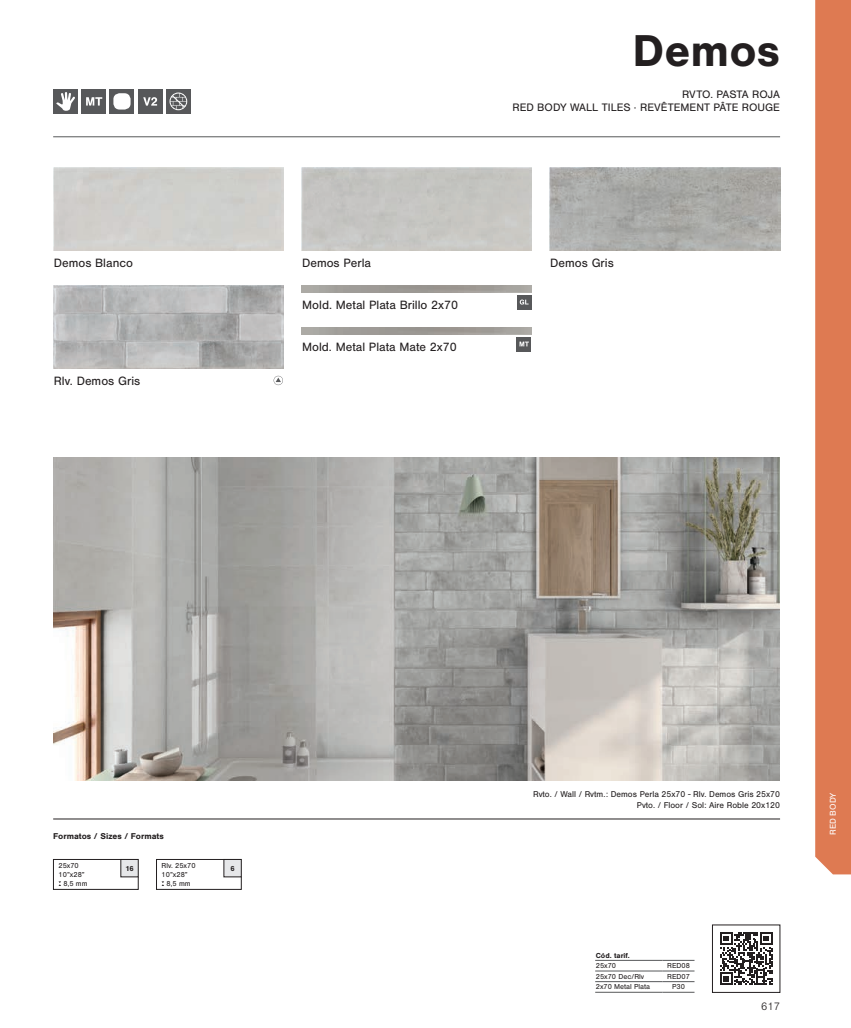
<style>
.page{position:relative;width:851px;height:1028px;background:#fff}
.page>*{position:absolute;margin:0;border:0;box-sizing:border-box;transform-origin:0 0}
.REDBODY_PIEDRA_-_DERECHA{font:700 46.25px "Nimbus San";color:#231f20}
.MODELO_Y_COLOR_PIEZA{font:12.5px "Nimbus San";color:#231f20}
.DESCRIPCION_FAMILIA{font:11.25px "Nimbus San";color:#231f20}
.t1{font:300 11.25px "Nimbus San";color:#231f20}
.DESCRIPCION_AMBIENTE{font:8.75px "Nimbus San";color:#231f20}
.NOTA_FORMATO_SIZES_FORMATS{font:700 8.75px "Nimbus San";color:#231f20}
.t2{font:8.75px "Nimbus San";color:#fff}
.TABLA_PACKING{font:7.5px/9px "Nimbus San";color:#231f20}
.FORMATO_CROQUIS{font:7.5px "Nimbus San";color:#231f20}
.TABLA_PACKING-2{font:700 7.5px "Nimbus San";color:#231f20}
.NºCARAS{font:700 7.5px "Nimbus San";color:#231f20}
</style>
<div class="page">
<hr style="left:53px;top:136px;width:727px;height:1px;background:#57585a">
<div style="left:53px;top:89px;width:25px;height:25px;background:#57585a"></div>
<svg style="left:56px;top:92px;width:19px;height:19px"></svg>
<div style="left:81px;top:89px;width:25px;height:25px;background:#57585a"></div>
<svg style="left:86px;top:97px;width:16px;height:9px"></svg>
<div style="left:110px;top:89px;width:24px;height:25px;background:#57585a"></div>
<div style="left:113px;top:93px;width:17px;height:16px;background:#fff;border-radius:6px"></div>
<div style="left:138px;top:89px;width:24px;height:25px;background:#57585a"></div>
<svg style="left:143px;top:97px;width:14px;height:9px"></svg>
<div style="left:166px;top:89px;width:25px;height:25px;background:#57585a"></div>
<svg style="left:169px;top:92px;width:18px;height:18px"></svg>
<div style="left:53px;top:859px;width:85px;height:30px;border:1px solid #231f20"></div>
<div style="left:121px;top:859px;width:17px;height:18px;background:#e6e7e9"></div>
<div style="left:120px;top:859px;width:18px;height:18px;border:1px solid #231f20"></div>
<img style="left:53px;top:458px;width:726px;height:322px">
<hr style="left:53px;top:818px;width:727px;height:1px;background:#231f20">
<img style="left:549px;top:168px;width:231px;height:82px">
<img style="left:53px;top:286px;width:230px;height:82px">
<svg style="left:273px;top:376px;width:10px;height:9px"></svg>
<div style="left:517px;top:295px;width:14px;height:14px;background:#57585a"></div>
<svg style="left:519px;top:299px;width:9px;height:5px"></svg>
<div style="left:516px;top:337px;width:15px;height:14px;background:#57585a"></div>
<svg style="left:519px;top:341px;width:10px;height:5px"></svg>
<hr style="left:595px;top:960px;width:67px;height:1px;background:#57585a">
<hr style="left:595px;top:970px;width:67px;height:1px;background:#57585a">
<hr style="left:595px;top:981px;width:67px;height:1px;background:#57585a">
<hr style="left:595px;top:992px;width:67px;height:1px;background:#57585a">
<hr style="left:662px;top:960px;width:32px;height:1px;background:#57585a">
<hr style="left:662px;top:970px;width:32px;height:1px;background:#57585a">
<hr style="left:662px;top:981px;width:32px;height:1px;background:#57585a">
<hr style="left:662px;top:992px;width:32px;height:1px;background:#57585a">
<div style="left:156px;top:859px;width:85px;height:30px;border:1px solid #231f20"></div>
<div style="left:224px;top:859px;width:17px;height:18px;background:#e6e7e9"></div>
<div style="left:223px;top:859px;width:18px;height:18px;border:1px solid #231f20"></div>
<svg style="left:720px;top:932px;width:52px;height:53px"></svg>
<svg style="left:815px;top:0;width:35px;height:874px;background:#df805a"></svg>
<p class="REDBODY_PIEDRA_-_DERECHA" style="left:632px;top:25px;width:149px">Demos</p>
<p class="DESCRIPCION_FAMILIA" style="left:682px;top:88px;width:99px">RVTO. PASTA ROJA</p>
<p class="DESCRIPCION_FAMILIA" style="left:512px;top:101px;width:269px">RED BODY WALL TILES · REVÊTEMENT PÂTE ROUGE</p>
<p class="MODELO_Y_COLOR_PIEZA" style="left:54px;top:256px;width:80px">Demos Blanco</p>
<p class="MODELO_Y_COLOR_PIEZA" style="left:302px;top:256px;width:70px">Demos Perla</p>
<p class="MODELO_Y_COLOR_PIEZA" style="left:550px;top:256px;width:65px">Demos Gris</p>
<p class="MODELO_Y_COLOR_PIEZA" style="left:54px;top:374px;width:88px">Rlv. Demos Gris</p>
<p class="MODELO_Y_COLOR_PIEZA" style="left:302px;top:298px;width:157px">Mold. Metal Plata Brillo 2x70</p>
<p class="MODELO_Y_COLOR_PIEZA" style="left:302px;top:340px;width:156px">Mold. Metal Plata Mate 2x70</p>
<p class="NOTA_FORMATO_SIZES_FORMATS" style="left:53px;top:831px;width:112px">Formatos / Sizes / Formats</p>
<p class="DESCRIPCION_AMBIENTE" style="left:533px;top:789px;width:248px">Rvto. / Wall / Rvtm.: Demos Perla 25x70 - Rlv. Demos Gris 25x70</p>
<p class="DESCRIPCION_AMBIENTE" style="left:636px;top:799px;width:145px">Pvto. / Floor / Sol: Aire Roble 20x120</p>
<p class="t2" style="left:828px;top:835px;width:44px;rotate:-90deg">RED BODY</p>
<p class="FORMATO_CROQUIS" style="left:58px;top:861px;width:22px">25x70</p>
<p class="FORMATO_CROQUIS" style="left:58px;top:870px;width:28px">10”x28”</p>
<p class="FORMATO_CROQUIS" style="left:63px;top:879px;width:26px">8,5 mm</p>
<p class="NºCARAS" style="left:125px;top:864px;width:10px">16</p>
<p class="TABLA_PACKING" style="left:161px;top:861px;width:36px">Rlv. 25x70<br>10”x28”</p>
<p class="TABLA_PACKING" style="left:166px;top:879px;width:26px">8,5 mm</p>
<p class="NºCARAS" style="left:230px;top:864px;width:6px">6</p>
<p class="TABLA_PACKING-2" style="left:595px;top:950px;width:36px">Cód. tarif.</p>
<p class="TABLA_PACKING" style="left:595px;top:961px;width:22px">25x70</p>
<p class="TABLA_PACKING" style="left:667px;top:961px;width:24px">RED08</p>
<p class="TABLA_PACKING" style="left:595px;top:972px;width:50px">25x70 Dec/Rlv</p>
<p class="TABLA_PACKING" style="left:667px;top:972px;width:24px">RED07</p>
<p class="TABLA_PACKING" style="left:595px;top:982px;width:56px">2x70 Metal Plata</p>
<p class="TABLA_PACKING" style="left:672px;top:982px;width:14px">P30</p>
<p class="t1" style="left:761px;top:1000px;width:20px">617</p>
</div>
